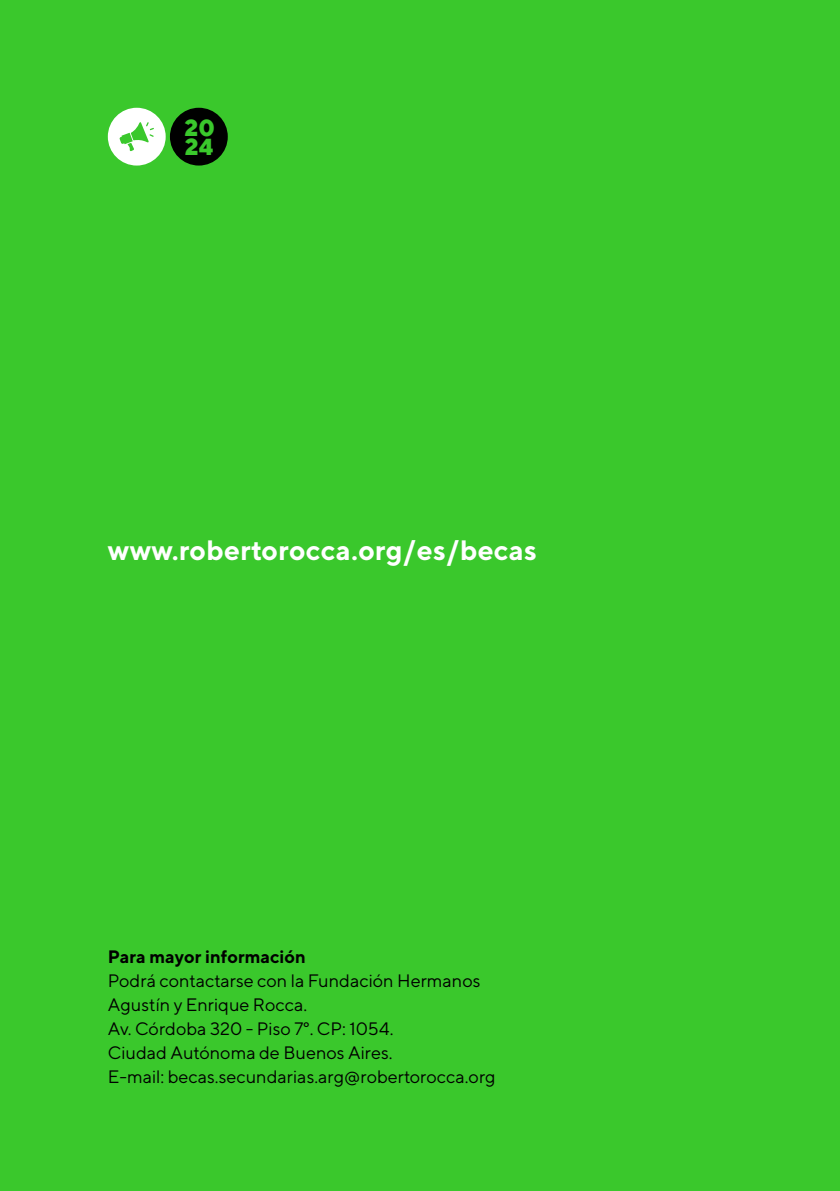
<style>
.page{position:relative;width:840px;height:1191px;background:#fff}
.page>*{position:absolute;margin:0;border:0;box-sizing:border-box;transform-origin:0 0}
.t1{font:700 28px "TT Norms";letter-spacing:.01em;color:#fff}
.t2{font:800 23.2px/19.2px "TT Norms";color:#3ac82c}
.t3{font:18px/24px "TT Norms";color:#000}
.t4{font:700 18px "TT Norms";color:#000}
</style>
<div class="page">
<div style="left:0;top:0;width:839px;height:1191px;background:#3ac82c"></div>
<div style="left:170px;top:108px;width:58px;height:57px;background:#000;border-radius:50%"></div>
<div style="left:108px;top:108px;width:57px;height:57px;background:#fff;border-radius:50%"></div>
<svg style="left:119px;top:122px;width:35px;height:29px"></svg>
<p class="t2" style="left:184px;top:117px;width:32px">20<br>24</p>
<h1 class="t1" style="left:108px;top:532px;width:430px">www.robertorocca.org/es/becas</h1>
<p class="t4" style="left:108px;top:945px;width:199px">Para mayor información</p>
<p class="t3" style="left:108px;top:968px;width:389px">Podrá contactarse con la Fundación Hermanos Agustín y Enrique Rocca.<br>Av. Córdoba 320 - Piso 7°. CP: 1054.<br>Ciudad Autónoma de Buenos Aires.<br>E-mail: becas.secundarias.arg@robertorocca.org</p>
</div>
